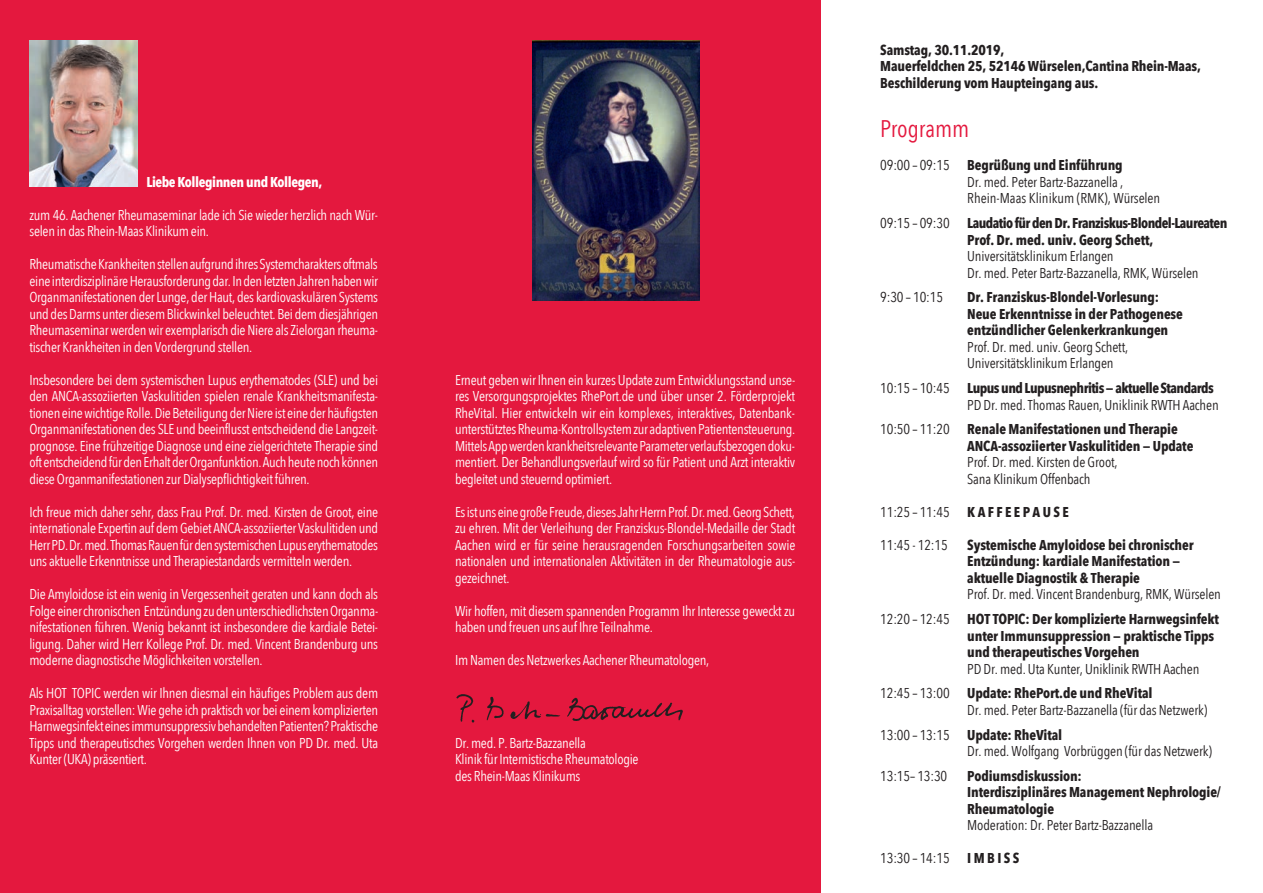
<style>
.page{position:relative;width:1263px;height:893px;background:#fff}
.page>*{position:absolute;margin:0;border:0;box-sizing:border-box;transform-origin:0 0}
.t1{font:24px "Avenir Next Condensed";color:#e4183e}
.t2{font:14.25px/16.5px "Avenir Next Condensed";letter-spacing:-.02em;color:#fff;text-align:justify}
.t3{font:14.25px/16.5px "Avenir Next Condensed";letter-spacing:-.01em;color:#231f20}
.t4{font:700 14.25px/16.5px "Avenir Next Condensed";letter-spacing:-.01em;color:#231f20}
.t5{font:700 14.25px/16.5px "Avenir Next Condensed";letter-spacing:-.04em;color:#231f20}
.t6{font:700 14.25px "Avenir Next Condensed";letter-spacing:-.03em;color:#fff}
.s1{font-weight:700}
.s2{font-weight:400}
</style>
<div class="page">
<div style="left:0;top:0;width:821px;height:893px;background:#e4183e"></div>
<img style="left:29px;top:41px;width:109px;height:145px">
<img style="left:456px;top:694px;width:227px;height:29px">
<img style="left:533px;top:41px;width:166px;height:259px">
<p class="t6" style="left:146px;top:173px;width:177px">Liebe Kolleginnen und Kollegen,</p>
<p class="t2" style="left:29px;top:206px;width:350px">zum 46. Aachener Rheumaseminar lade ich Sie wieder herzlich nach Wür&shy;selen in das Rhein-Maas Klinikum ein.</p>
<p class="t2" style="left:29px;top:255px;width:350px">Rheumatische Krankheiten stellen aufgrund ihres Systemcharakters oftmals eine interdisziplinäre Herausforderung dar. In den letzten Jahren haben wir Organmanifestationen der Lunge, der Haut, des kardiovaskulären Systems und des Darms unter diesem Blickwinkel beleuchtet. Bei dem diesjährigen Rheumaseminar werden wir exemplarisch die Niere als Zielorgan rheuma&shy;tischer Krankheiten in den Vordergrund stellen.</p>
<p class="t2" style="left:29px;top:371px;width:350px">Insbesondere bei dem systemischen Lupus erythematodes (SLE) und bei den ANCA-assoziierten Vaskulitiden spielen renale Krankheitsmanifesta&shy;tionen eine wichtige Rolle. Die Beteiligung der Niere ist eine der häufigsten Organmanifestationen des SLE und beeinflusst entscheidend die Langzeit&shy;prognose. Eine frühzeitige Diagnose und eine zielgerichtete Therapie sind oft entscheidend für den Erhalt der Organfunktion. Auch heute noch können diese Organmanifestationen zur Dialysepflichtigkeit führen.</p>
<p class="t2" style="left:29px;top:503px;width:350px">Ich freue mich daher sehr, dass Frau Prof. Dr. med. Kirsten de Groot, eine internationale Expertin auf dem Gebiet ANCA-assoziierter Vaskulitiden und Herr PD. Dr. med. Thomas Rauen für den systemischen Lupus erythematodes uns aktuelle Erkenntnisse und Therapiestandards vermitteln werden.</p>
<p class="t2" style="left:29px;top:585px;width:350px">Die Amyloidose ist ein wenig in Vergessenheit geraten und kann doch als Folge einer chronischen Entzündung zu den unterschiedlichsten Organma&shy;nifestationen führen. Wenig bekannt ist insbesondere die kardiale Betei&shy;ligung. Daher wird Herr Kollege Prof. Dr. med. Vincent Brandenburg uns moderne diagnostische Möglichkeiten vorstellen.</p>
<p class="t2" style="left:29px;top:684px;width:350px">Als HOT TOPIC werden wir Ihnen diesmal ein häufiges Problem aus dem Praxisalltag vorstellen: Wie gehe ich praktisch vor bei einem komplizierten Harnwegsinfekt eines immunsuppressiv behandelten Patienten? Praktische Tipps und therapeutisches Vorgehen werden Ihnen von PD Dr. med. Uta Kunter (UKA) präsentiert.</p>
<p class="t2" style="left:455px;top:371px;width:342px">Erneut geben wir Ihnen ein kurzes Update zum Entwicklungsstand unse&shy;res Versorgungsprojektes RhePort.de und über unser 2. Förderprojekt RheVital. Hier entwickeln wir ein komplexes, interaktives, Datenbank&shy;unterstütztes Rheuma-Kontrollsystem zur adaptiven Patientensteuerung.<br>Mittels App werden krankheitsrelevante Parameter verlaufsbezogen doku&shy;mentiert. Der Behandlungsverlauf wird so für Patient und Arzt interaktiv begleitet und steuernd optimiert.</p>
<p class="t2" style="left:455px;top:503px;width:342px">Es ist uns eine große Freude, dieses Jahr Herrn Prof. Dr. med. Georg Schett, zu ehren. Mit der Verleihung der Franziskus-Blondel-Medaille der Stadt Aachen wird er für seine herausragenden Forschungsarbeiten sowie nationalen und internationalen Aktivitäten in der Rheumatologie aus&shy;gezeichnet.</p>
<p class="t2" style="left:455px;top:602px;width:342px">Wir hoffen, mit diesem spannenden Programm Ihr Interesse geweckt zu haben und freuen uns auf Ihre Teilnahme.</p>
<p class="t2" style="left:455px;top:651px;width:256px">Im Namen des Netzwerkes Aachener Rheumatologen,</p>
<p class="t2" style="left:455px;top:734px;width:185px;text-align:left">Dr. med. P. Bartz-Bazzanella<br>Klinik für Internistische Rheumatologie des Rhein-Maas Klinikums</p>
<p class="t4" style="left:880px;top:41px;width:322px">Samstag, 30.11.2019,<br>Mauerfeldchen 25, 52146 Würselen,Cantina Rhein-Maas,<br>Beschilderung vom Haupteingang aus.</p>
<h1 class="t1" style="left:880px;top:108px;width:90px">Programm</h1>
<p class="t3" style="left:967px;top:156px;width:194px;text-indent:-87px">09:00 – 09:15 <span class="s1">Begrüßung und Einführung<br></span>Dr. med. Peter Bartz-Bazzanella ,<br>Rhein-Maas Klinikum (RMK), Würselen</p>
<p class="t5" style="left:967px;top:215px;width:262px;text-indent:-87px"><span class="s2">09:15 – 09:30</span> Laudatio für den Dr. Franziskus-Blondel-Laureaten<br>Prof. Dr. med. univ. Georg Schett,</p>
<p class="t3" style="left:967px;top:247px;width:233px">Universitätsklinikum Erlangen<br>Dr. med. Peter Bartz-Bazzanella, RMK, Würselen</p>
<p class="t3" style="left:880px;top:288px;width:64px">9:30 – 10:15</p>
<p class="t4" style="left:967px;top:289px;width:217px">Dr. Franziskus-Blondel-Vorlesung:<br>Neue Erkenntnisse in der Pathogenese entzündlicher Gelenkerkrankungen</p>
<p class="t3" style="left:967px;top:338px;width:162px">Prof. Dr. med. univ. Georg Schett,<br>Universitätsklinikum Erlangen</p>
<p class="t3" style="left:967px;top:379px;width:253px;text-indent:-87px">10:15 – 10:45 <span class="s1">Lupus und Lupusnephritis – aktuelle Standards<br></span>PD Dr. med. Thomas Rauen, Uniklinik RWTH Aachen</p>
<p class="t4" style="left:967px;top:421px;width:228px;text-indent:-87px"><span class="s2">10:50 – 11:20</span> Renale Manifestationen und Therapie<br>ANCA-assoziierter Vaskulitiden – Update</p>
<p class="t3" style="left:967px;top:453px;width:152px">Prof. Dr. med. Kirsten de Groot,<br>Sana Klinikum Offenbach</p>
<p class="t3" style="left:880px;top:503px;width:190px">11:25 – 11:45 <span class="s1">K A F F E E P A U S E</span></p>
<p class="t3" style="left:880px;top:536px;width:69px">11:45 - 12:15</p>
<p class="t4" style="left:967px;top:536px;width:228px">Systemische Amyloidose bei chronischer<br>Entzündung: kardiale Manifestation – aktuelle Diagnostik &amp; Therapie</p>
<p class="t3" style="left:880px;top:581px;width:342px;line-height:24.8px;text-align:right">Prof. Dr. med. Vincent Brandenburg, RMK, Würselen<br>12:20 – 12:45 <span class="s1">HOT TOPIC: Der komplizierte Harnwegsinfekt</span></p>
<p class="t4" style="left:967px;top:627px;width:249px">unter Immunsuppression – praktische Tipps und therapeutisches Vorgehen</p>
<p class="t3" style="left:880px;top:655px;width:321px;line-height:24.8px;text-indent:87px">PD Dr. med. Uta Kunter, Uniklinik RWTH Aachen<br>12:45 – 13:00 <span class="s1">Update: RhePort.de und RheVital</span></p>
<p class="t3" style="left:880px;top:697px;width:329px;line-height:24.8px;text-indent:87px">Dr. med. Peter Bartz-Bazzanella (für das Netzwerk)<br>13:00 – 13:15 <span class="s1">Update: RheVital</span></p>
<p class="t3" style="left:967px;top:742px;width:246px">Dr. med. Wolfgang Vorbrüggen (für das Netzwerk)</p>
<p class="t3" style="left:880px;top:767px;width:69px">13:15– 13:30</p>
<p class="t4" style="left:967px;top:767px;width:255px">Podiumsdiskussion:<br>Interdisziplinäres Management Nephrologie/<br>Rheumatologie</p>
<p class="t3" style="left:967px;top:816px;width:187px">Moderation: Dr. Peter Bartz-Bazzanella</p>
<p class="t3" style="left:880px;top:849px;width:141px">13:30 – 14:15 <span class="s1">I M B I S S</span></p>
</div>
